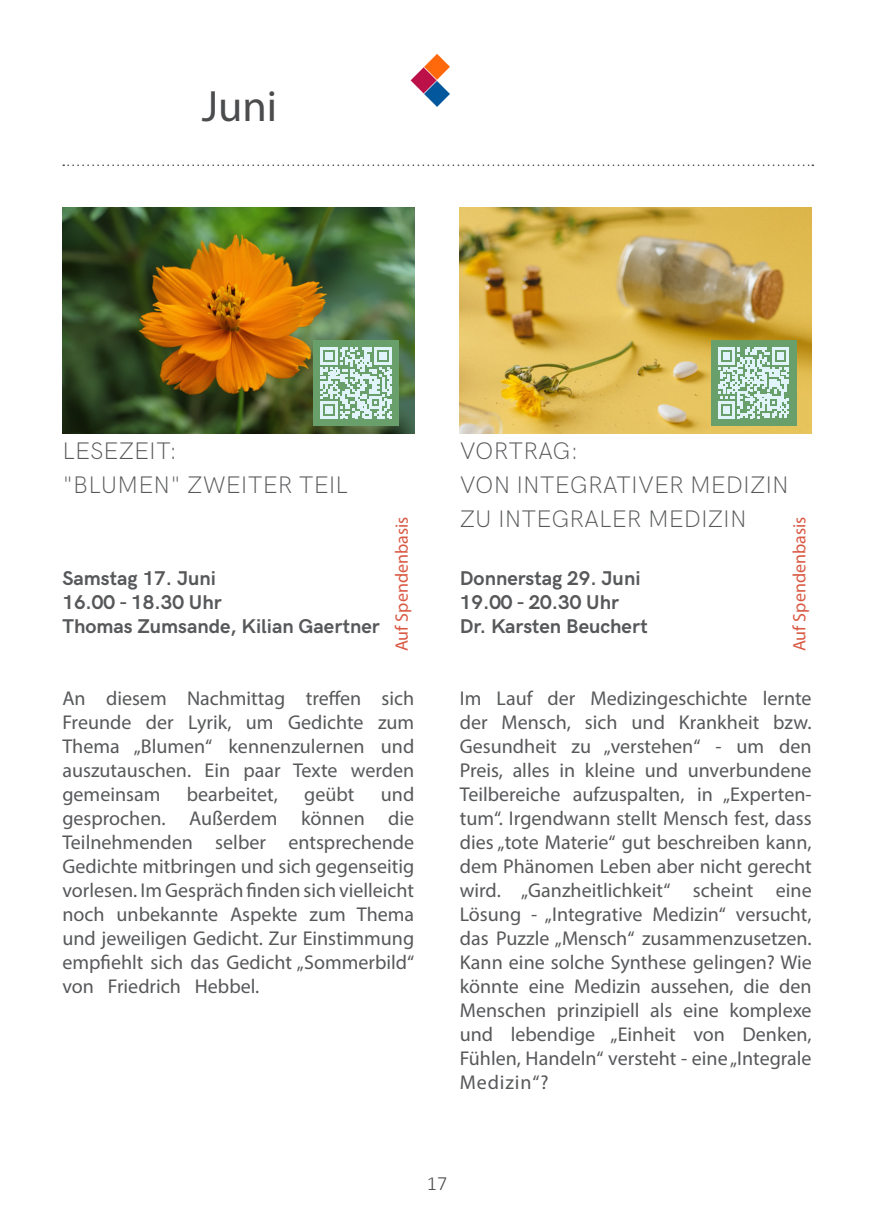
<style>
.page{position:relative;width:874px;height:1225px;background:#fff}
.page>*{position:absolute;margin:0;border:0;box-sizing:border-box;transform-origin:0 0}
.t1{font:44px "Myriad Pro";color:#4b4c4d}
.t2{font:300 24px/34px "HK Grotesk";color:#57585a}
.t3{font:20px/24px "Myriad Pro";color:#57585a;text-align:right}
.t4{font:700 20px/24px "HK Grotesk";color:#57585a}
.t5{font:300 20px "Calibri";color:#4b4c4d}
.t6{font:18px "Myriad Pro";color:#d95842}
</style>
<div class="page">
<svg style="left:63px;top:164px;width:750px;height:2px"></svg>
<img style="left:410px;top:54px;width:40px;height:53px">
<img style="left:62px;top:207px;width:352px;height:227px">
<div style="left:313px;top:340px;width:85px;height:85px;background:#699f6b"></div>
<svg style="left:320px;top:347px;width:71px;height:71px"></svg>
<img style="left:459px;top:207px;width:352px;height:227px">
<div style="left:710px;top:340px;width:85px;height:85px;background:#699f6b"></div>
<svg style="left:718px;top:347px;width:70px;height:71px"></svg>
<h1 class="t1" style="left:202px;top:79px;width:77px">Juni</h1>
<p class="t2" style="left:62px;top:432px;width:287px">LESEZEIT:<br>"BLUMEN" ZWEITER TEIL</p>
<p class="t4" style="left:62px;top:565px;width:319px">Samstag 17. Juni<br>16.00 - 18.30 Uhr<br>Thomas Zumsande, Kilian Gaertner</p>
<p class="t6" style="left:390px;top:651px;width:136px;rotate:-90deg">Auf Spendenbasis</p>
<p class="t2" style="left:459px;top:432px;width:330px">VORTRAG:<br>VON INTEGRATIVER MEDIZIN<br>ZU INTEGRALER MEDIZIN</p>
<p class="t6" style="left:787px;top:651px;width:136px;rotate:-90deg">Auf Spendenbasis</p>
<p class="t4" style="left:459px;top:565px;width:189px">Donnerstag 29. Juni<br>19.00 - 20.30 Uhr<br>Dr. Karsten Beuchert</p>
<p class="t3" style="left:62px;top:686px;width:25px">An</p>
<p class="t3" style="left:106px;top:686px;width:62px">diesem</p>
<p class="t3" style="left:187px;top:686px;width:100px">Nachmittag</p>
<p class="t3" style="left:305px;top:686px;width:57px">treffen</p>
<p class="t3" style="left:381px;top:686px;width:34px">sich</p>
<p class="t3" style="left:459px;top:686px;width:23px">Im</p>
<p class="t3" style="left:496px;top:686px;width:37px">Lauf</p>
<p class="t3" style="left:547px;top:686px;width:29px">der</p>
<p class="t3" style="left:590px;top:686px;width:158px">Medizingeschichte</p>
<p class="t3" style="left:762px;top:686px;width:50px">lernte</p>
<p class="t3" style="left:62px;top:710px;width:70px">Freunde</p>
<p class="t3" style="left:146px;top:710px;width:29px">der</p>
<p class="t3" style="left:188px;top:710px;width:45px">Lyrik,</p>
<p class="t3" style="left:246px;top:710px;width:29px">um</p>
<p class="t3" style="left:288px;top:710px;width:77px">Gedichte</p>
<p class="t3" style="left:378px;top:710px;width:38px">zum</p>
<p class="t3" style="left:459px;top:710px;width:29px">der</p>
<p class="t3" style="left:501px;top:710px;width:71px">Mensch,</p>
<p class="t3" style="left:584px;top:710px;width:34px">sich</p>
<p class="t3" style="left:631px;top:710px;width:35px">und</p>
<p class="t3" style="left:678px;top:710px;width:82px">Krankheit</p>
<p class="t3" style="left:772px;top:710px;width:40px">bzw.</p>
<p class="t3" style="left:62px;top:734px;width:59px">Thema</p>
<p class="t3" style="left:134px;top:734px;width:80px">„Blumen“</p>
<p class="t3" style="left:228px;top:734px;width:137px">kennenzulernen</p>
<p class="t3" style="left:380px;top:734px;width:35px">und</p>
<p class="t3" style="left:459px;top:734px;width:98px">Gesundheit</p>
<p class="t3" style="left:571px;top:734px;width:21px">zu</p>
<p class="t3" style="left:603px;top:734px;width:98px">„verstehen“</p>
<p class="t3" style="left:715px;top:734px;width:8px">-</p>
<p class="t3" style="left:736px;top:734px;width:29px">um</p>
<p class="t3" style="left:778px;top:734px;width:34px">den</p>
<p class="t3" style="left:62px;top:758px;width:130px">auszutauschen.</p>
<p class="t3" style="left:204px;top:758px;width:27px">Ein</p>
<p class="t3" style="left:243px;top:758px;width:39px">paar</p>
<p class="t3" style="left:293px;top:758px;width:46px">Texte</p>
<p class="t3" style="left:351px;top:758px;width:65px">werden</p>
<p class="t3" style="left:62px;top:782px;width:99px">gemeinsam</p>
<p class="t3" style="left:187px;top:782px;width:92px">bearbeitet,</p>
<p class="t3" style="left:304px;top:782px;width:52px">geübt</p>
<p class="t3" style="left:380px;top:782px;width:35px">und</p>
<p class="t3" style="left:62px;top:806px;width:105px">gesprochen.</p>
<p class="t3" style="left:189px;top:806px;width:90px">Außerdem</p>
<p class="t3" style="left:301px;top:806px;width:65px">können</p>
<p class="t3" style="left:388px;top:806px;width:27px">die</p>
<p class="t3" style="left:62px;top:830px;width:132px">Teilnehmenden</p>
<p class="t3" style="left:62px;top:854px;width:353px">Gedichte mitbringen und sich gegenseitig</p>
<p class="t3" style="left:62px;top:878px;width:353px">vorlesen Im. Gesprächfindensichvielleicht</p>
<p class="t3" style="left:357px;top:902px;width:59px">Thema</p>
<p class="t3" style="left:215px;top:830px;width:52px">selber</p>
<p class="t3" style="left:288px;top:830px;width:127px">entsprechende</p>
<p class="t3" style="left:62px;top:902px;width:44px">noch</p>
<p class="t3" style="left:62px;top:926px;width:353px">und jeweiligen Gedicht. Zur Einstimmung</p>
<p class="t3" style="left:62px;top:950px;width:353px">empfiehlt sich das Gedicht „Sommerbild”</p>
<p class="t3" style="left:195px;top:974px;width:66px">Hebbel.</p>
<p class="t3" style="left:116px;top:902px;width:103px">unbekannte</p>
<p class="t3" style="left:230px;top:902px;width:69px">Aspekte</p>
<p class="t3" style="left:309px;top:902px;width:38px">zum</p>
<p class="t3" style="left:108px;top:974px;width:75px">Friedrich</p>
<p class="t3" style="left:62px;top:974px;width:33px">von</p>
<p class="t3" style="left:512px;top:758px;width:39px">alles</p>
<p class="t3" style="left:584px;top:758px;width:52px">kleine</p>
<p class="t3" style="left:644px;top:758px;width:35px">und</p>
<p class="t3" style="left:687px;top:758px;width:125px">unverbundene</p>
<p class="t3" style="left:459px;top:758px;width:45px">Preis,</p>
<p class="t3" style="left:459px;top:806px;width:353px">tum .“ Irgendwann stellt Mensch fest, dass</p>
<p class="t3" style="left:559px;top:758px;width:17px">in</p>
<p class="t3" style="left:572px;top:782px;width:113px">aufzuspalten,</p>
<p class="t3" style="left:459px;top:782px;width:102px">Teilbereiche</p>
<p class="t3" style="left:459px;top:830px;width:353px">dies „tote Materie“ gut beschreiben kann, dem Phänomen Leben aber nicht gerecht eine</p>
<p class="t3" style="left:696px;top:782px;width:17px">in</p>
<p class="t3" style="left:722px;top:782px;width:90px">„Experten-</p>
<p class="t3" style="left:459px;top:878px;width:42px">wird.</p>
<p class="t3" style="left:520px;top:878px;width:151px">„Ganzheitlichkeit“</p>
<p class="t3" style="left:692px;top:878px;width:62px">scheint</p>
<p class="t3" style="left:652px;top:902px;width:75px">Medizin“</p>
<p class="t3" style="left:735px;top:902px;width:77px">versucht,</p>
<p class="t3" style="left:531px;top:902px;width:113px">- „Integrative</p>
<p class="t3" style="left:459px;top:902px;width:63px">Lösung</p>
<p class="t3" style="left:459px;top:926px;width:353px">das Puzzle „Mensch“ zusammenzusetzen.</p>
<p class="t3" style="left:459px;top:950px;width:353px">Kann eine solche Synthese gelingen? Wie</p>
<p class="t3" style="left:778px;top:974px;width:34px">den</p>
<p class="t3" style="left:459px;top:974px;width:61px">könnte</p>
<p class="t3" style="left:574px;top:974px;width:68px">Medizin</p>
<p class="t3" style="left:650px;top:974px;width:84px">aussehen,</p>
<p class="t3" style="left:743px;top:974px;width:27px">die</p>
<p class="t3" style="left:528px;top:974px;width:37px">eine</p>
<p class="t3" style="left:459px;top:998px;width:88px">Menschen</p>
<p class="t3" style="left:556px;top:998px;width:84px">prinzipiell</p>
<p class="t3" style="left:649px;top:998px;width:24px">als</p>
<p class="t3" style="left:682px;top:998px;width:37px">eine</p>
<p class="t3" style="left:729px;top:998px;width:84px">komplexe</p>
<p class="t3" style="left:459px;top:1022px;width:353px;text-align:left">und<br>Fühlen, Handeln“ versteht - eine„Integrale<br>Medizin ?”</p>
<p class="t3" style="left:510px;top:1022px;width:86px">lebendige</p>
<p class="t3" style="left:610px;top:1022px;width:67px">„Einheit</p>
<p class="t3" style="left:742px;top:1022px;width:71px">Denken,</p>
<p class="t3" style="left:693px;top:1022px;width:33px">von</p>
<p class="t5" style="left:426px;top:1170px;width:22px">17</p>
</div>
